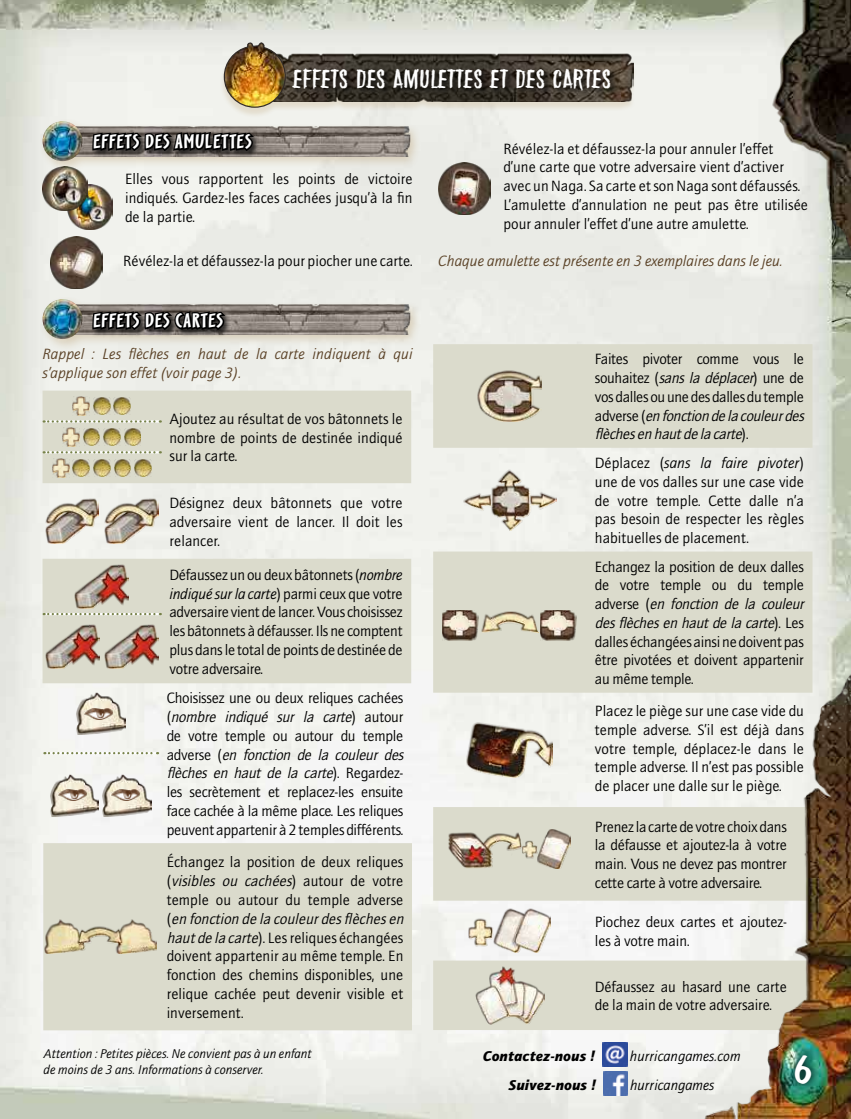
<style>
.page{position:relative;width:851px;height:1119px;background:#fff}
.page>*{position:absolute;margin:0;border:0;box-sizing:border-box;transform-origin:0 0}
.t1{font:42px "Dom Casual BT";color:#fff}
.t2{font:28.5px "Marchofthepigs";color:#fff}
.t3{font:900 21.75px "Scamp";letter-spacing:.03em;color:#fff;scale:1.14 1}
.t4{font:15px/18.8px "AT Quay Sans";color:#000;text-align:justify}
.t5{font:15px/18.8px "AT Quay Sans";letter-spacing:-.02em;color:#000}
.t6{font:15px/18.8px "AT Quay Sans";letter-spacing:-.025em;color:#000}
.t7{font:italic 15px/18.8px "AT Quay Sans";letter-spacing:.005em;color:#5a4126}
.t8{font:italic 14.25px "AT Quay Sans";color:#000}
.t9{font:italic 900 14.25px "AT Quay Sans";color:#000}
.t10{font:italic 12.75px/15.3px "AT Quay Sans";color:#000}
.s1{font-style:italic}
</style>
<div class="page">
<img style="left:0;top:0;width:850px;height:1118px">
<svg style="left:787px;top:1048px;width:31px;height:42px"></svg>
<h2 class="t2" style="left:293px;top:65px;width:320px">EFFETS DES AMULETTES ET DES CARTES</h2>
<h3 class="t3" style="left:93px;top:130px;width:140px">EFFETS DES AMULETTES</h3>
<p class="t4" style="left:125px;top:169px;width:289px">Elles vous rapportent les points de victoire indiqués. Gardez-les faces cachées jusqu’à la fin de la partie.</p>
<p class="t4" style="left:123px;top:251px;width:291px">Révélez-la et défaussez-la pour piocher une carte.</p>
<h3 class="t3" style="left:93px;top:309px;width:115px">EFFETS DES CARTES</h3>
<p class="t7" style="left:43px;top:344px;width:371px">Rappel : Les flèches en haut de la carte indiquent à qui s’applique son effet (voir page 3).</p>
<p class="t4" style="left:169px;top:409px;width:235px">Ajoutez au résultat de vos bâtonnets le nombre de points de destinée indiqué sur la carte.</p>
<p class="t4" style="left:169px;top:493px;width:235px">Désignez deux bâtonnets que votre adversaire vient de lancer. Il doit les relancer.</p>
<p class="t4" style="left:169px;top:565px;width:235px">Défaussez un ou deux bâtonnets (<span class="s1">nombre indiqué sur la carte</span>) parmi ceux que votre adversaire vient de lancer. Vous choisissez les bâtonnets à défausser. Ils ne comptent plus dans le total de points de destinée de votre adversaire.</p>
<p class="t5" style="left:167px;top:688px;width:242px">Choisissez une ou deux reliques cachées ( <span class="s1">nombre indiqué sur la carte</span>) a u t o u r de votre temple ou autour du temple a d v e r s e ( <span class="s1">en fonction de la couleur des flèches en haut de la carte</span>) . R e g a r d e z - les secrètement et replacez-les ensuite face cachée à la même place. Les reliques peuvent appartenir à 2 temples différents.</p>
<p class="t4" style="left:167px;top:852px;width:242px;text-align:left">Échangez la position de deux reliques ( <span class="s1">visibles ou cachées</span>) a u t o u r d e v o t r e temple ou autour du temple adverse ( <span class="s1">en fonction de la couleurdesflèchesen hautde la carte</span>). Les reliques échangées doivent appartenir au même temple. En fonction des chemins disponibles, une relique cachée peut devenir visible et inversement.</p>
<p class="t10" style="left:44px;top:1046px;width:270px">Attention : Petites pièces. Ne convient pas à un enfant de moins de 3 ans. Informations à conserver.</p>
<p class="t4" style="left:503px;top:139px;width:306px;text-align:left">Révélez-la et défaussez-la pour annuler l’effet d’une carte que votre adversaire vient d’activer avec un Naga. Sa carte et son Naga sont défaussés.<br>L’amulette d’annulation ne peut pas être utilisée pour annuler l’effet d’une autre amulette.</p>
<p class="t7" style="left:438px;top:251px;width:346px">Chaque amulette est présente en 3 exemplaires dans le jeu.</p>
<p class="t6" style="left:594px;top:349px;width:214px">Faites pivoter comme vous le souhaitez (<span class="s1">sans la déplacer</span>) une de vos dalles ou une des dalles du temple a d v e r s e ( <span class="s1">enfonctiondelacouleurdes flèchesenhautdelacarte</span>) .</p>
<p class="t4" style="left:594px;top:453px;width:210px">Déplacez (<span class="s1">sans la faire pivoter</span>) une de vos dalles sur une case vide de votre temple. Cette dalle n’a pas besoin de respecter les règles habituelles de placement.</p>
<p class="t5" style="left:594px;top:557px;width:214px">Echangez la position de deux dalles de votre temple ou du temple a d v e r s e ( <span class="s1">en fonction de la couleur desflèchesen hautdelacarte</span>) . L e s dalles échangées ainsi ne doivent pas être pivotées et doivent appartenir au même temple.</p>
<p class="t4" style="left:594px;top:701px;width:210px">Placez le piège sur une case vide du temple adverse. S’il est déjà dans votre temple, déplacez-le dans le temple adverse. Il n’est pas possible de placer une dalle sur le piège.</p>
<p class="t4" style="left:594px;top:816px;width:193px">Prenez la carte de votre choix dans la défausse et ajoutez-la à votre main. Vous ne devez pas montrer cette carte à votre adversaire.</p>
<p class="t4" style="left:594px;top:912px;width:193px">Piochez deux cartes et ajoutez&shy;les à votre main.</p>
<p class="t4" style="left:594px;top:976px;width:193px">Défaussez au hasard une carte de la main de votre adversaire.</p>
<p class="t9" style="left:483px;top:1046px;width:114px">Contactez-nous !</p>
<p class="t8" style="left:629px;top:1047px;width:112px">hurricangames.com</p>
<p class="t9" style="left:509px;top:1076px;width:89px">Suivez-nous !</p>
<p class="t8" style="left:630px;top:1076px;width:86px">hurricangames</p>
<h1 class="t1" style="left:793px;top:1043px;width:22px">6</h1>
</div>
